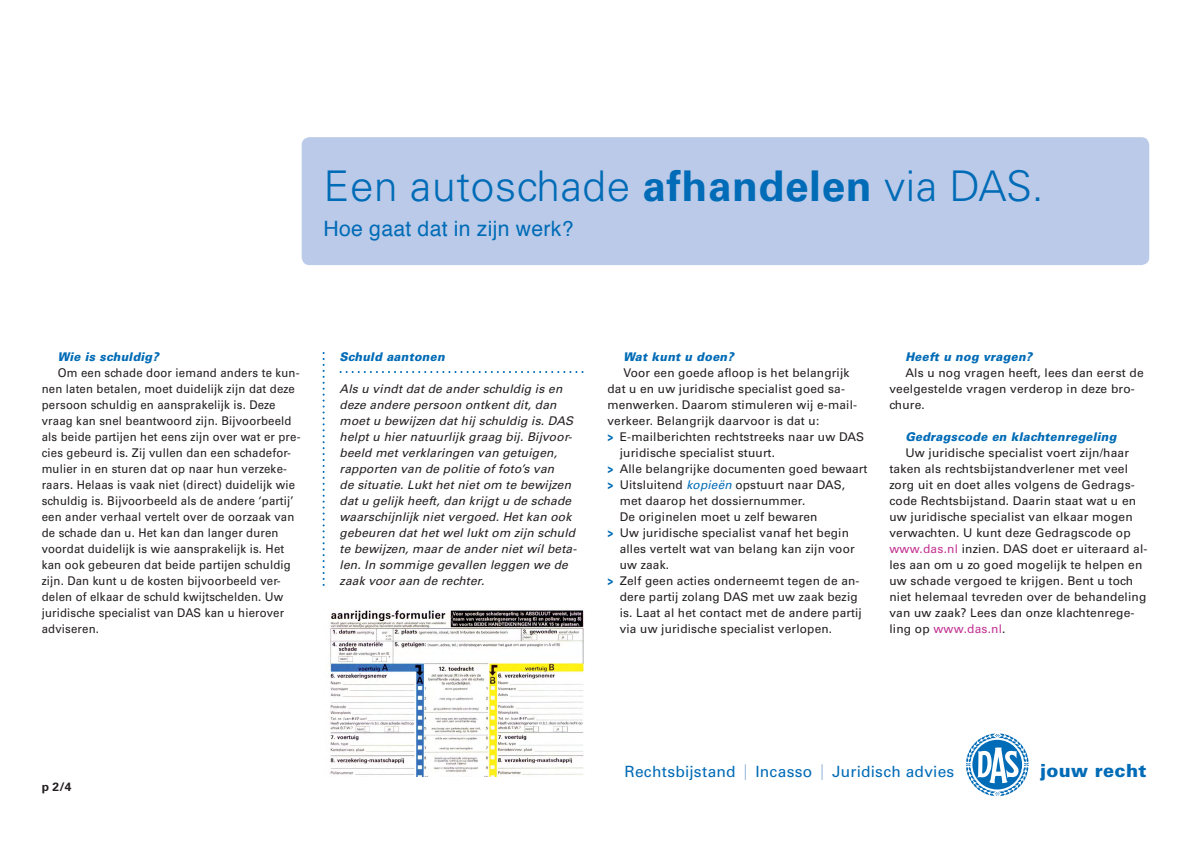
<style>
.page{position:relative;width:1191px;height:842px;background:#fff}
.page>*{position:absolute;margin:0;border:0;box-sizing:border-box;transform-origin:0 0}
.t1{font:300 42.3px "Univers LT Std";letter-spacing:.015em;color:#006bb6}
.t2{font:21.1px "Helvetica";letter-spacing:.015em;color:#006bb6}
.t3{font:900 18.1px "Univers LT Std";letter-spacing:.015em;color:#006bb6}
.t4{font:15.5px "Univers LT Std";letter-spacing:.015em;color:#006bb6}
.t5{font:12px/16px "Univers LT Std";letter-spacing:.015em;color:#231f20}
.t6{font:12px/16px "Univers LT Std";letter-spacing:.015em;color:#231f20;scale:.95 1}
.t7{font:italic 12px/16px "Univers LT Std";letter-spacing:.015em;color:#231f20}
.t8{font:italic 900 12px "Univers LT Std";letter-spacing:.025em;color:#006bb6;scale:.95 1}
.t9{font:700 12px "Univers LT Std";color:#231f20}
.s1{font-weight:700}
.s2{font-weight:900;color:#006bb6}
.s3{font-style:italic;color:#006bb6}
.s4{color:#c23493}
.s5{font-weight:300;font-stretch:condensed;color:#7ea3d5}
</style>
<div class="page">
<svg style="left:339px;top:371px;width:244px;height:2px"></svg>
<svg style="left:322px;top:352px;width:2px;height:234px"></svg>
<svg style="left:965px;top:733px;width:64px;height:63px"></svg>
<img style="left:329px;top:609px;width:255px;height:168px">
<div style="left:302px;top:137px;width:847px;height:128px;background:#bacae8;border-radius:8px"></div>
<h1 class="t1" style="left:323px;top:169px;width:721px">Een autoschade <span class="s1">afhandelen</span> via DAS.</h1>
<h2 class="t2" style="left:323px;top:220px;width:251px">Hoe gaat dat in zijn werk?</h2>
<p class="t8" style="left:58px;top:352px;width:108px">Wie is schuldig?</p>
<p class="t6" style="left:42px;top:365px;width:274px;text-indent:16px">Om een schade door iemand anders te kun&shy;nen laten betalen, moet duidelijk zijn dat deze persoon schuldig en aansprakelijk is. Deze vraag kan snel beantwoord zijn. Bijvoorbeeld als beide partijen het eens zijn over wat er pre&shy;cies gebeurd is. Zij vullen dan een schadefor&shy;mulier in en sturen dat op naar hun verzeke&shy;raars. Helaas is vaak niet (direct) duidelijk wie schuldig is. Bijvoorbeeld als de andere ‘partij’ een ander verhaal vertelt over de oorzaak van de schade dan u. Het kan dan langer duren voordat duidelijk is wie aansprakelijk is. Het kan ook gebeuren dat beide partijen schuldig zijn. Dan kunt u de kosten bijvoorbeeld ver&shy;delen of elkaar de schuld kwijtschelden. Uw juridische specialist van DAS kan u hierover adviseren.</p>
<p class="t8" style="left:339px;top:352px;width:112px">Schuld aantonen</p>
<p class="t7" style="left:339px;top:381px;width:239px">Als u vindt dat de ander schuldig is en deze andere persoon ontkent dit, dan moet u bewijzen dat hij schuldig is. DAS helpt u hier natuurlijk graag bij. Bijvoor&shy;beeld met verklaringen van getuigen, rapporten van de politie of foto’s van<br>de situatie. Lukt het niet om te bewijzen dat u gelijk heeft, dan krijgt u de schade waarschijnlijk niet vergoed. Het kan ook gebeuren dat het wel lukt om zijn schuld te bewijzen, maar de ander niet wíl beta&shy;len. In sommige gevallen leggen we de zaak voor aan de rechter.</p>
<p class="t8" style="left:623px;top:352px;width:118px">Wat kunt u doen?</p>
<p class="t5" style="left:623px;top:365px;width:227px">Voor een goede afloop is het belangrijk</p>
<p class="t5" style="left:607px;top:381px;width:239px">dat u en uw juridische specialist goed sa-</p>
<p class="t5" style="left:607px;top:397px;width:251px">menwerken. Daarom stimuleren wij e-mail-</p>
<p class="t5" style="left:607px;top:413px;width:213px">verkeer. Belangrijk daarvoor is dat u:</p>
<p class="t5" style="left:607px;top:429px;width:258px"><span class="s2">&gt;</span> E-mailberichten rechtstreeks naar uw DAS</p>
<p class="t5" style="left:620px;top:445px;width:157px">juridische specialist stuurt.</p>
<p class="t5" style="left:607px;top:461px;width:261px"><span class="s2">&gt;</span> Alle belangrijke documenten goed bewaart</p>
<p class="t5" style="left:607px;top:477px;width:239px"><span class="s2">&gt;</span> Uitsluitend <span class="s3">kopieën</span> opstuurt naar DAS,</p>
<p class="t5" style="left:620px;top:493px;width:187px">met daarop het dossiernummer.</p>
<p class="t5" style="left:620px;top:509px;width:199px">De originelen moet u zelf bewaren</p>
<p class="t5" style="left:607px;top:525px;width:243px"><span class="s2">&gt;</span> Uw juridische specialist vanaf het begin</p>
<p class="t5" style="left:620px;top:541px;width:236px">alles vertelt wat van belang kan zijn voor</p>
<p class="t5" style="left:620px;top:557px;width:51px">uw zaak.</p>
<p class="t5" style="left:607px;top:573px;width:253px"><span class="s2">&gt;</span> Zelf geen acties onderneemt tegen de an-</p>
<p class="t5" style="left:620px;top:589px;width:239px">dere partij zolang DAS met uw zaak bezig</p>
<p class="t5" style="left:620px;top:605px;width:244px">is. Laat al het contact met de andere partij</p>
<p class="t5" style="left:620px;top:621px;width:214px">via uw juridische specialist verlopen.</p>
<p class="t8" style="left:905px;top:352px;width:135px">Heeft u nog vragen?</p>
<p class="t5" style="left:889px;top:365px;width:256px;text-indent:16px">Als u nog vragen heeft, lees dan eerst de veelgestelde vragen verderop in deze bro&shy;chure.</p>
<p class="t8" style="left:905px;top:432px;width:224px">Gedragscode en klachtenregeling</p>
<p class="t5" style="left:889px;top:445px;width:260px;text-indent:16px">Uw juridische specialist voert zijn/haar taken als rechtsbijstandverlener met veel zorg uit en doet alles volgens de Gedrags&shy;code Rechtsbijstand. Daarin staat wat u en uw juridische specialist van elkaar mogen verwachten. U kunt deze Gedragscode op <span class="s4">www.das.nl</span> inzien. DAS doet er uiteraard al&shy;les aan om u zo goed mogelijk te helpen en uw schade vergoed te krijgen. Bent u toch niet helemaal tevreden over de behandeling van uw zaak? Lees dan onze klachtenrege&shy;ling op <span class="s4">www.das.nl</span>.</p>
<p class="t9" style="left:42px;top:782px;width:31px">p 2/4</p>
<p class="t4" style="left:624px;top:765px;width:331px">Rechtsbijstand <span class="s5">|</span> Incasso <span class="s5">|</span> Juridisch advies</p>
<h3 class="t3" style="left:1040px;top:763px;width:108px">jouw recht</h3>
</div>
